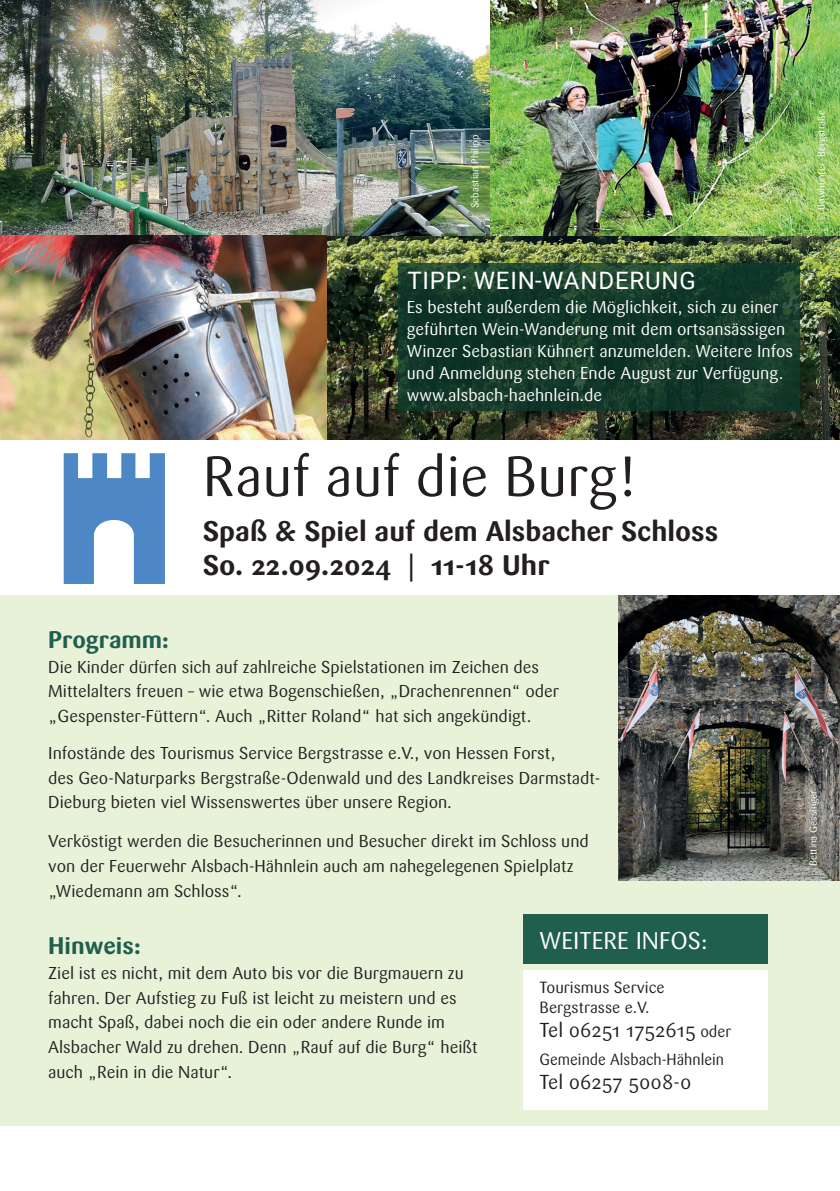
<style>
.page{position:relative;width:840px;height:1191px;background:#fff}
.page>*{position:absolute;margin:0;border:0;box-sizing:border-box;transform-origin:0 0}
.t1{font:56px "Sari";color:#231f20}
.t2{font:700 28px/33.4px "Sari";color:#231f20}
.t3{font:24px "Roboto";letter-spacing:.035em;color:#fff}
.t4{font:24px "Sari";color:#fff}
.t5{font:700 23.8px "Sari";color:#205f4d}
.t6{font:20px "Sari";color:#231f20}
.t7{font:17px/24.8px "Sari";color:#231f20}
.t8{font:17px/22px "Sari";color:#fff}
.t9{font:16px/20px "Sari";color:#231f20}
.t10{font:16px "Sari";color:#231f20;scale:.95 1}
.t11{font:10px "Sari";color:#fff}
.s1{font-weight:400}
.s2{font-size:16px}
</style>
<div class="page">
<img style="left:0;top:0;width:839px;height:439px">
<div style="left:0;top:595px;width:839px;height:530px;background:#e7f2d8"></div>
<svg style="left:64px;top:453px;width:101px;height:131px"></svg>
<div style="left:523px;top:914px;width:244px;height:50px;background:#205f4d"></div>
<div style="left:523px;top:970px;width:244px;height:139px;background:#fff"></div>
<img style="left:326px;top:236px;width:513px;height:203px">
<svg style="left:398px;top:263px;width:401px;height:148px;fill:#113728"></svg>
<img style="left:618px;top:595px;width:221px;height:285px">
<p class="t11" style="left:469px;top:208px;width:75px;rotate:-90deg">Sebastian Philipp</p>
<p class="t11" style="left:815px;top:221px;width:113px;rotate:-90deg">© Bowhunter Bergstraße</p>
<h3 class="t3" style="left:407px;top:264px;width:290px">TIPP: WEIN-WANDERUNG</h3>
<p class="t8" style="left:406px;top:296px;width:387px">Es besteht außerdem die Möglichkeit, sich zu einer geführten Wein-Wanderung mit dem ortsansässigen Winzer Sebastian Kühnert anzumelden. Weitere Infos und Anmeldung stehen Ende August zur Verfügung. www.alsbach-haehnlein.de</p>
<h1 class="t1" style="left:203px;top:444px;width:437px">Rauf auf die Burg!</h1>
<h2 class="t2" style="left:203px;top:515px;width:516px">Spaß &amp; Spiel auf dem Alsbacher Schloss<br>So. 22.09.2024 <span class="s1">|</span> 11-18 Uhr</h2>
<h3 class="t5" style="left:48px;top:625px;width:122px">Programm:</h3>
<p class="t7" style="left:48px;top:654px;width:512px">Die Kinder dürfen sich auf zahlreiche Spielstationen im Zeichen des<br>Mittelalters freuen – wie etwa Bogenschießen, „Drachenrennen“ oder „Gespenster-Füttern“. Auch „Ritter Roland“ hat sich angekündigt.</p>
<p class="t7" style="left:48px;top:740px;width:553px">Infostände des Tourismus Service Bergstrasse e.V., von Hessen Forst,<br>des Geo-Naturparks Bergstraße-Odenwald und des Landkreises Darmstadt-<br>Dieburg bieten viel Wissenswertes über unsere Region.</p>
<p class="t7" style="left:48px;top:829px;width:541px">Verköstigt werden die Besucherinnen und Besucher direkt im Schloss und von der Feuerwehr Alsbach-Hähnlein auch am nahegelegenen Spielplatz „Wiedemann am Schloss“.</p>
<h3 class="t5" style="left:48px;top:931px;width:94px">Hinweis:</h3>
<p class="t7" style="left:48px;top:960px;width:431px">Ziel ist es nicht, mit dem Auto bis vor die Burgmauern zu fahren. Der Aufstieg zu Fuß ist leicht zu meistern und es macht Spaß, dabei noch die ein oder andere Runde im Alsbacher Wald zu drehen. Denn „Rauf auf die Burg“ heißt auch „Rein in die Natur“.</p>
<h3 class="t4" style="left:539px;top:927px;width:169px">WEITERE INFOS:</h3>
<p class="t9" style="left:539px;top:977px;width:126px">Tourismus Service<br>Bergstrasse e.V.</p>
<p class="t6" style="left:539px;top:1018px;width:193px">Tel 06251 1752615 <span class="s2">oder</span></p>
<p class="t10" style="left:539px;top:1050px;width:195px">Gemeinde Alsbach-Hähnlein</p>
<p class="t6" style="left:539px;top:1070px;width:153px">Tel 06257 5008-0</p>
<p class="t11" style="left:807px;top:866px;width:77px;rotate:-90deg">Bettina Gessinger</p>
</div>
